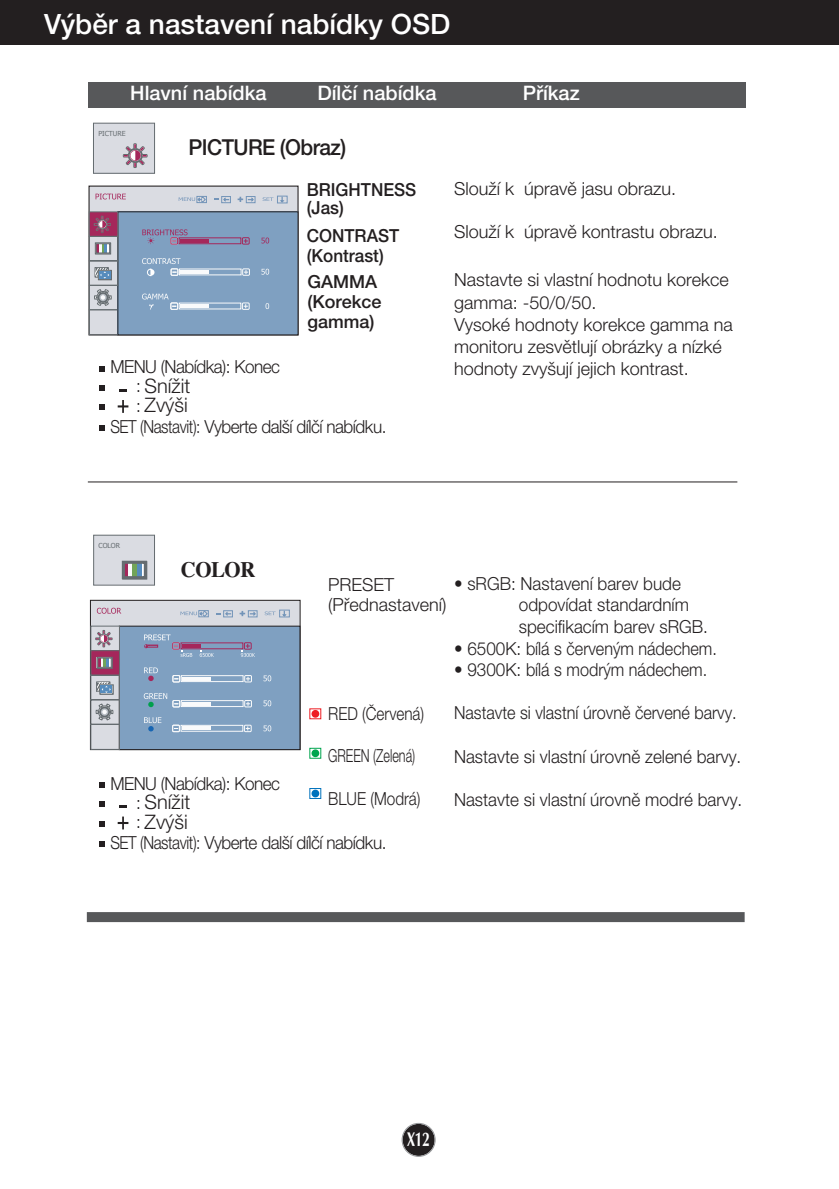
<style>
.page{position:relative;width:839px;height:1189px;background:#fff}
.page>*{position:absolute;margin:0;border:0;box-sizing:border-box;transform-origin:0 0}
.t1{font:500 28px "Helvetica Neue CE";color:#fff}
.t2{font:500 22px "Helvetica Neue CE";letter-spacing:-.03em;color:#231f20;scale:.95 1}
.t3{font:700 22px "Times";letter-spacing:-.025em;color:#231f20;scale:.95 1}
.t4{font:500 20px "Helvetica Neue CE";color:#fff}
.t5{font:300 20px/19.6px "Helvetica Neue CE";color:#231f20}
.t6{font:700 20px "Optima";color:#fff;scale:.7 1}
.t7{font:300 18px/22px "Helvetica Neue CE";color:#231f20}
.t8{font:300 18px/21.6px "Helvetica Neue CE";color:#231f20;scale:.95 1}
.t9{font:300 18px "Helvetica Neue CE";letter-spacing:-.03em;color:#231f20;scale:.85 1}
.t10{font:300 18px "Helvetica Neue CE";letter-spacing:-.03em;color:#231f20;scale:.95 1}
.t11{font:300 18px "Helvetica Neue CE";color:#231f20;scale:.9 1}
.t12{font:500 18px/18px "Helvetica Neue CE";color:#231f20;scale:.95 1}
.t13{font:300 18px "Helvetica Neue CE";color:#231f20;scale:.85 1}
.t14{font:500 18px/20px "Helvetica Neue CE";color:#231f20}
.t15{font:300 18px "Helvetica Neue CE";color:#231f20;scale:.7 1}
.t16{font:6.8px "Tahoma";color:#656c70}
.s1{font-size:18px}
</style>
<div class="page">
<div style="left:402px;top:1124px;width:32px;height:32px;background:#231f20;border-radius:50%"></div>
<div style="left:401px;top:1123px;width:34px;height:34px;border:1px solid #939598;border-radius:50%"></div>
<div style="left:0;top:0;width:839px;height:45px;background:#231f20"></div>
<div style="left:87px;top:912px;width:657px;height:10px;background:#57585a"></div>
<div style="left:88px;top:82px;width:658px;height:26px;background:#57585a"></div>
<hr style="left:88px;top:481px;width:649px;height:1px;background:#231f20">
<div style="left:311px;top:710px;width:8px;height:7px;background:#ee1d23;border-radius:50%"></div>
<div style="left:309px;top:748px;width:12px;height:10px;border:1px solid #00a54f"></div>
<div style="left:311px;top:749px;width:8px;height:8px;background:#00a54f;border-radius:50%"></div>
<div style="left:309px;top:788px;width:12px;height:11px;border:1px solid #0072bc"></div>
<div style="left:311px;top:789px;width:8px;height:8px;background:#0072bc;border-radius:50%"></div>
<svg style="left:99px;top:425px;width:5px;height:5px"></svg>
<svg style="left:99px;top:404px;width:5px;height:6px"></svg>
<svg style="left:99px;top:385px;width:5px;height:5px"></svg>
<svg style="left:99px;top:366px;width:5px;height:5px"></svg>
<svg style="left:119px;top:389px;width:7px;height:2px"></svg>
<svg style="left:118px;top:400px;width:10px;height:13px"></svg>
<svg style="left:99px;top:841px;width:5px;height:6px"></svg>
<svg style="left:99px;top:821px;width:5px;height:5px"></svg>
<svg style="left:99px;top:801px;width:5px;height:6px"></svg>
<svg style="left:99px;top:782px;width:5px;height:6px"></svg>
<svg style="left:119px;top:805px;width:7px;height:3px"></svg>
<svg style="left:118px;top:816px;width:10px;height:13px"></svg>
<div style="left:89px;top:186px;width:209px;height:149px;background:#dadce2"></div>
<div style="left:89px;top:285px;width:29px;height:25px;border:1px solid #656c70"></div>
<div style="left:89px;top:309px;width:29px;height:26px;border:1px solid #656c70"></div>
<svg style="left:262px;top:197px;width:11px;height:4px"></svg>
<div style="left:221px;top:196px;width:10px;height:7px;border:1px solid #7495b9"></div>
<div style="left:246px;top:196px;width:9px;height:7px;border:1px solid #7495b9"></div>
<svg style="left:214px;top:197px;width:15px;height:5px"></svg>
<svg style="left:238px;top:197px;width:16px;height:5px"></svg>
<div style="left:197px;top:196px;width:10px;height:7px;border:1px solid #7495b9"></div>
<svg style="left:179px;top:196px;width:27px;height:7px"></svg>
<div style="left:277px;top:196px;width:10px;height:7px;border:1px solid #7495b9"></div>
<div style="left:118px;top:212px;width:180px;height:123px;background:#7fa0c1"></div>
<div style="left:118px;top:211px;width:180px;height:124px;border:1px solid #231f20"></div>
<svg style="left:96px;top:193px;width:30px;height:6px"></svg>
<svg style="left:142px;top:229px;width:108px;height:16px"></svg>
<svg style="left:261px;top:237px;width:8px;height:6px"></svg>
<svg style="left:261px;top:269px;width:8px;height:6px"></svg>
<svg style="left:265px;top:303px;width:4px;height:6px"></svg>
<svg style="left:142px;top:258px;width:108px;height:18px"></svg>
<svg style="left:142px;top:293px;width:108px;height:17px"></svg>
<svg style="left:89px;top:211px;width:29px;height:95px"></svg>
<div style="left:91px;top:600px;width:209px;height:149px;background:#dadce2"></div>
<div style="left:119px;top:626px;width:181px;height:123px;background:#7fa0c1"></div>
<div style="left:119px;top:625px;width:181px;height:125px;border:1px solid #231f20"></div>
<svg style="left:97px;top:608px;width:24px;height:6px"></svg>
<div style="left:91px;top:626px;width:29px;height:25px;border:1px solid #656c70"></div>
<svg style="left:90px;top:630px;width:30px;height:120px"></svg>
<svg style="left:265px;top:611px;width:11px;height:4px"></svg>
<div style="left:248px;top:610px;width:9px;height:7px;border:1px solid #7495b9"></div>
<div style="left:279px;top:610px;width:10px;height:7px;border:1px solid #7495b9"></div>
<svg style="left:144px;top:667px;width:14px;height:14px"></svg>
<svg style="left:144px;top:717px;width:17px;height:14px"></svg>
<div style="left:223px;top:610px;width:10px;height:7px;border:1px solid #7495b9"></div>
<svg style="left:216px;top:611px;width:15px;height:5px"></svg>
<svg style="left:240px;top:611px;width:16px;height:5px"></svg>
<div style="left:198px;top:610px;width:11px;height:7px;border:1px solid #7495b9"></div>
<svg style="left:180px;top:610px;width:28px;height:7px"></svg>
<svg style="left:172px;top:675px;width:80px;height:7px"></svg>
<svg style="left:172px;top:724px;width:80px;height:8px"></svg>
<svg style="left:263px;top:675px;width:8px;height:6px"></svg>
<svg style="left:144px;top:693px;width:108px;height:14px"></svg>
<svg style="left:263px;top:700px;width:8px;height:6px"></svg>
<svg style="left:263px;top:725px;width:8px;height:6px"></svg>
<svg style="left:144px;top:634px;width:111px;height:23px"></svg>
<div style="left:93px;top:123px;width:61px;height:50px;background:#dadce2"></div>
<div style="left:93px;top:123px;width:62px;height:51px;border:1px solid #656c70"></div>
<svg style="left:123px;top:143px;width:25px;height:25px"></svg>
<div style="left:94px;top:535px;width:60px;height:50px;background:#dadce2"></div>
<div style="left:93px;top:535px;width:62px;height:50px;border:1px solid #656c70"></div>
<svg style="left:141px;top:565px;width:2px;height:10px"></svg>
<div style="left:122px;top:561px;width:25px;height:18px;border:2px solid #656c70"></div>
<div style="left:124px;top:563px;width:5px;height:14px;background:#a5275b"></div>
<div style="left:128px;top:563px;width:5px;height:14px;background:#f9fafb"></div>
<hr style="left:133px;top:563px;width:4px;height:14px;background:#72a458">
<hr style="left:137px;top:563px;width:4px;height:14px;background:#568cbd">
<div style="left:123px;top:562px;width:23px;height:16px;border:2px solid #656c70"></div>
<h1 class="t1" style="left:44px;top:14px;width:408px">V˘bûr a nastavení nabídky OSD</h1>
<p class="t4" style="left:130px;top:86px;width:138px">Hlavní nabídka</p>
<p class="t4" style="left:317px;top:86px;width:121px">Dílãí nabídka</p>
<p class="t4" style="left:522px;top:86px;width:59px">Pfiíkaz</p>
<p class="t16" style="left:98px;top:129px;width:29px">PICTURE</p>
<p class="t2" style="left:189px;top:139px;width:167px">PICTURE (Obraz)</p>
<p class="t12" style="left:307px;top:182px;width:117px">BRIGHTNESS (Jas)</p>
<p class="t12" style="left:307px;top:227px;width:99px;line-height:20px">CONTRAST (Kontrast)</p>
<p class="t14" style="left:307px;top:273px;width:76px">GAMMA (Korekce gamma)</p>
<p class="t10" style="left:110px;top:360px;width:180px">MENU (Nabídka): Konec</p>
<p class="t5" style="left:136px;top:377px;width:56px"><span class="s1">:</span> SníÏit <span class="s1">:</span> Zv˘‰i</p>
<p class="t9" style="left:110px;top:419px;width:326px">SET (Nastavit): Vyberte dal‰í dílãí nabídku.</p>
<p class="t7" style="left:454px;top:179px;width:224px">SlouÏí k úpravû jasu obrazu.</p>
<p class="t7" style="left:454px;top:223px;width:265px">SlouÏí k úpravû kontrastu obrazu.</p>
<p class="t7" style="left:454px;top:271px;width:280px">Nastavte si vlastní hodnotu korekce gamma: -50/0/50.<br>Vysoké hodnoty korekce gamma na monitoru zesvûtlují obrázky a nízké hodnoty zvy‰ují jejich kontrast.</p>
<p class="t16" style="left:99px;top:541px;width:23px">COLOR</p>
<p class="t3" style="left:181px;top:561px;width:80px">COLOR</p>
<p class="t7" style="left:328px;top:576px;width:120px;line-height:20px">PRESET (Pfiednastavení)</p>
<p class="t13" style="left:328px;top:707px;width:115px">RED (âervená)</p>
<p class="t15" style="left:328px;top:749px;width:126px">GREEN (Zelená)</p>
<p class="t13" style="left:328px;top:792px;width:110px">BLUE (Modrá)</p>
<p class="t10" style="left:110px;top:777px;width:180px">MENU (Nabídka): Konec</p>
<p class="t5" style="left:136px;top:794px;width:56px"><span class="s1">:</span> SníÏit <span class="s1">:</span> Zv˘‰i</p>
<p class="t9" style="left:110px;top:836px;width:326px">SET (Nastavit): Vyberte dal‰í dílãí nabídku.</p>
<p class="t8" style="left:519px;top:574px;width:201px;text-indent:-65px">• sRGB: Nastavení barev bude odpovídat standardním specifikacím barev sRGB.</p>
<p class="t8" style="left:454px;top:639px;width:278px">• 6500K: bílá s ãerven˘m nádechem.</p>
<p class="t8" style="left:454px;top:660px;width:268px">• 9300K: bílá s modr˘m nádechem.</p>
<p class="t11" style="left:454px;top:706px;width:316px">Nastavte si vlastní úrovnû ãervené barvy.</p>
<p class="t8" style="left:454px;top:747px;width:304px">Nastavte si vlastní úrovnû zelené barvy.</p>
<p class="t8" style="left:454px;top:790px;width:305px">Nastavte si vlastní úrovnû modré barvy.</p>
<p class="t6" style="left:407px;top:1131px;width:35px">X12</p>
</div>
